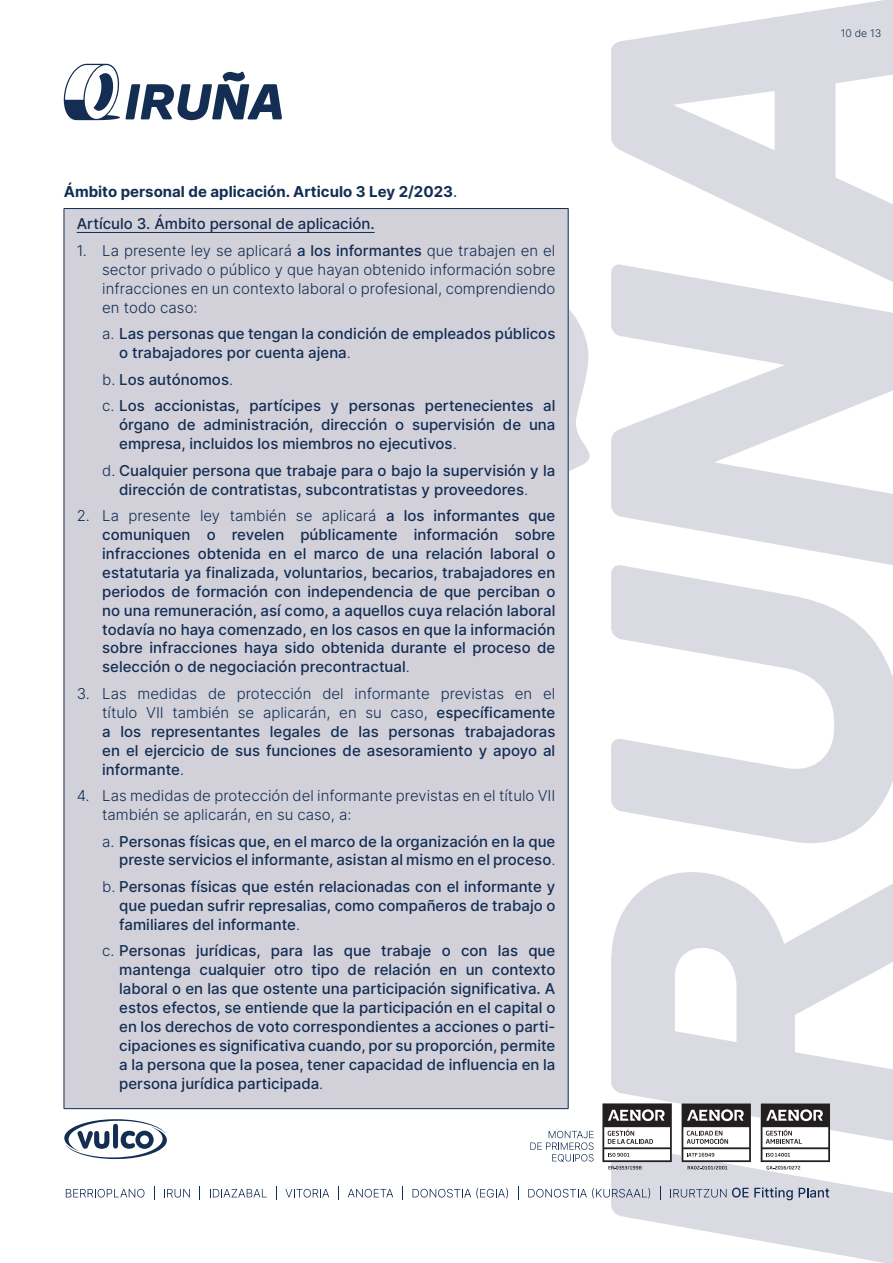
<style>
.page{position:relative;width:893px;height:1263px;background:#fff}
.page>*{position:absolute;margin:0;border:0;box-sizing:border-box;transform-origin:0 0}
.TEX_sub{font:500 15px/18.9px "Inter";color:#132d53;text-align:justify}
.t1{font:300 15px/18.9px "Inter";color:#132d53;text-align:justify}
.párrafo_1{font:700 15px "Inter";color:#132d53}
.t2{font:300 10.5px "Inter";color:#132d53}
.s1{font-family:"Calibri";font-weight:400;font-size:16.5px;color:#231f20}
.s2{font-weight:500}
.s3{font-weight:300}
</style>
<div class="page">
<svg style="left:611px;top:872px;width:282px;height:231px;fill:#dadbe2"></svg>
<svg style="left:611px;top:568px;width:282px;height:275px;fill:#dadbe2"></svg>
<svg style="left:569px;top:309px;width:21px;height:162px"></svg>
<svg style="left:611px;top:291px;width:282px;height:277px;fill:#dadbe2"></svg>
<svg style="left:611px;top:0;width:282px;height:291px;fill:#dadbe2"></svg>
<svg style="left:64px;top:64px;width:218px;height:56px"></svg>
<div style="left:64px;top:209px;width:504px;height:900px;background:#d2d1da"></div>
<hr style="left:64px;top:208px;width:504px;height:1px;background:#132d53">
<hr style="left:64px;top:209px;width:1px;height:899px;background:#132d53">
<hr style="left:568px;top:209px;width:1px;height:899px;background:#132d53">
<hr style="left:64px;top:1108px;width:504px;height:1px;background:#132d53">
<hr style="left:77px;top:232px;width:298px;height:1px;background:#132d53">
<svg style="left:66px;top:1189px;width:78px;height:8px"></svg>
<svg style="left:154px;top:1186px;width:1px;height:14px"></svg>
<svg style="left:164px;top:1189px;width:26px;height:8px"></svg>
<svg style="left:199px;top:1186px;width:1px;height:14px"></svg>
<svg style="left:210px;top:1189px;width:57px;height:8px"></svg>
<svg style="left:276px;top:1186px;width:1px;height:14px"></svg>
<svg style="left:285px;top:1189px;width:44px;height:8px"></svg>
<svg style="left:338px;top:1186px;width:1px;height:14px"></svg>
<svg style="left:348px;top:1189px;width:45px;height:8px"></svg>
<svg style="left:402px;top:1186px;width:1px;height:14px"></svg>
<svg style="left:412px;top:1188px;width:96px;height:10px"></svg>
<svg style="left:518px;top:1186px;width:1px;height:14px"></svg>
<svg style="left:528px;top:1103px;width:365px;height:160px"></svg>
<svg style="left:64px;top:1119px;width:103px;height:40px"></svg>
<p class="párrafo_1" style="left:64px;top:181px;width:395px">Ámbito personal de aplicación. Articulo 3 Ley 2/2023<span class="s1">.</span></p>
<p class="TEX_sub" style="left:77px;top:214px;width:300px">Artículo 3. Ámbito personal de aplicación.</p>
<p class="t1" style="left:102px;top:241px;width:455px;text-indent:-26px">1. La presente ley se aplicará <span class="s2">a los informantes</span> que trabajen en el sector privado o público y que hayan obtenido información sobre infracciones en un contexto laboral o profesional, comprendiendo en todo caso:</p>
<p class="TEX_sub" style="left:119px;top:324px;width:438px;text-indent:-17px"><span class="s3">a.</span> Las personas que tengan la condición de empleados públicos o trabajadores por cuenta ajena<span class="s3">.</span></p>
<p class="TEX_sub" style="left:102px;top:369px;width:132px"><span class="s3">b.</span> Los autónomos<span class="s3">.</span></p>
<p class="TEX_sub" style="left:119px;top:396px;width:438px;text-indent:-17px"><span class="s3">c.</span> Los accionistas, partícipes y personas pertenecientes al órgano de administración, dirección o supervisión de una empresa, incluidos los miembros no ejecutivos<span class="s3">.</span></p>
<p class="TEX_sub" style="left:119px;top:460px;width:438px;text-indent:-17px"><span class="s3">d.</span> Cualquier persona que trabaje para o bajo la supervisión y la dirección de contratistas, subcontratistas y proveedores<span class="s3">.</span></p>
<p class="TEX_sub" style="left:102px;top:506px;width:455px;text-indent:-26px"><span class="s3">2. La presente ley también se aplicará</span> a los informantes que comuniquen o revelen públicamente información sobre infracciones obtenida en el marco de una relación laboral o estatutaria ya finalizada, voluntarios, becarios, trabajadores en periodos de formación con independencia de que perciban o no una remuneración, así como, a aquellos cuya relación laboral todavía no haya comenzado, en los casos en que la información sobre infracciones haya sido obtenida durante el proceso de selección o de negociación precontractual<span class="s3">.</span></p>
<p class="TEX_sub" style="left:102px;top:684px;width:455px;text-indent:-26px"><span class="s3">3. Las medidas de protección del informante previstas en el título VII también se aplicarán, en su caso,</span> específicamente a los representantes legales de las personas trabajadoras en el ejercicio de sus funciones de asesoramiento y apoyo al informante<span class="s3">.</span></p>
<p class="t1" style="left:102px;top:786px;width:455px;text-indent:-26px">4. Las medidas de protección del informante previstas en el título VII también se aplicarán, en su caso, a:</p>
<p class="TEX_sub" style="left:102px;top:831px;width:455px;text-align:right"><span class="s3">a.</span> Personas físicas que, en el marco de la organización en la que preste servicios el informante, asistan al mismo en el proceso<span class="s3">.</span></p>
<p class="TEX_sub" style="left:119px;top:877px;width:438px;text-indent:-17px"><span class="s3">b.</span> Personas físicas que estén relacionadas con el informante y que puedan sufrir represalias, como compañeros de trabajo o familiares del informante<span class="s3">.</span></p>
<p class="TEX_sub" style="left:119px;top:941px;width:438px;text-indent:-17px"><span class="s3">c.</span> Personas jurídicas, para las que trabaje o con las que mantenga cualquier otro tipo de relación en un contexto laboral o en las que ostente una participación significativa. A estos efectos, se entiende que la participación en el capital o en los derechos de voto correspondientes a acciones o parti&shy;cipaciones es significativa cuando, por su proporción, permite a la persona que la posea, tener capacidad de influencia en la persona jurídica participada<span class="s3">.</span></p>
<p class="t2" style="left:841px;top:26px;width:42px">10 de 13</p>
</div>
